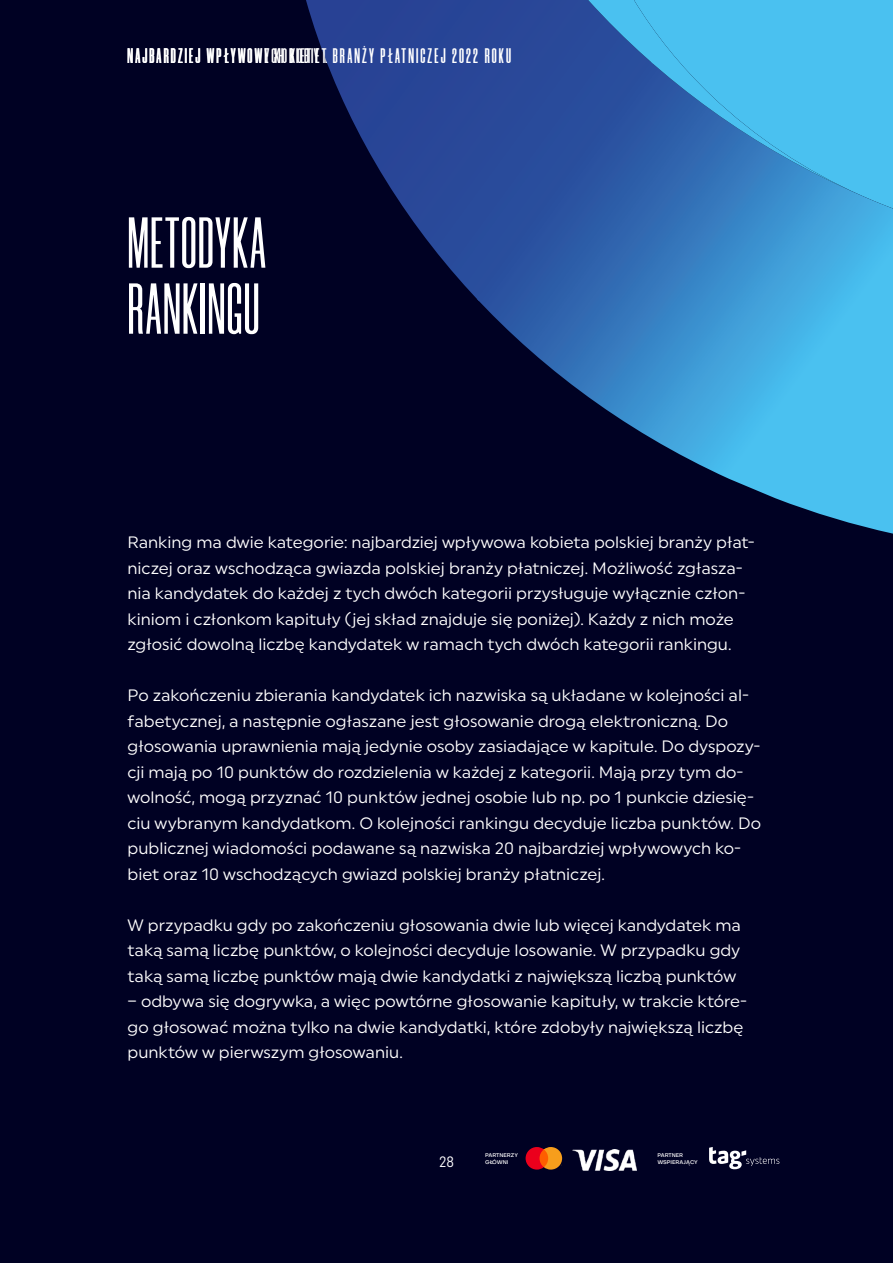
<style>
.page{position:relative;width:893px;height:1263px;background:#000123}
.page>*{position:absolute;margin:0;border:0;box-sizing:border-box;transform-origin:0 0}
.t1{font:500 72px/66px "Morganite";letter-spacing:.02em;color:#fff}
.t2{font:700 21px "Morganite";letter-spacing:.1em;color:#fff}
.t3{font:16.5px/25.5px "Uniform";color:#fff}
.t4{font:15px "Uniform Condensed";color:#fff}
.t5{font:500 5.25px/6.6px "Objective";color:#fff}
</style>
<div class="page">
<img style="left:572px;top:1150px;width:65px;height:20px">
<svg style="left:709px;top:1147px;width:70px;height:22px"></svg>
<svg style="left:526px;top:1147px;width:36px;height:22px"></svg>
<svg style="left:306px;top:0;width:587px;height:534px"></svg>
<svg style="left:885px;top:205px;width:8px;height:4px"></svg>
<svg style="left:588px;top:0;width:273px;height:195px;background:#3d95d0"></svg>
<p class="t2" style="left:128px;top:45px;width:385px">NAJBARDZIEJ WPŁYWOWYCH KOBIET BRANŻY PŁATNICZEJ 2022 ROKU</p>
<p class="t2" style="left:264px;top:45px;width:200px">E KOBIETY BRANŻY PŁATNICZEJ 202</p>
<h1 class="t1" style="left:128px;top:210px;width:140px">METODYKA<br>RANKINGU</h1>
<p class="t3" style="left:128px;top:529px;width:629px">Ranking ma dwie kategorie: najbardziej wpływowa kobieta polskiej branży płat&shy;niczej oraz wschodząca gwiazda polskiej branży płatniczej. Możliwość zgłasza&shy;nia kandydatek do każdej z tych dwóch kategorii przysługuje wyłącznie człon&shy;kiniom i członkom kapituły (jej skład znajduje się poniżej). Każdy z nich może zgłosić dowolną liczbę kandydatek w ramach tych dwóch kategorii rankingu.</p>
<p class="t3" style="left:128px;top:682px;width:635px">Po zakończeniu zbierania kandydatek ich nazwiska są układane w kolejności al&shy;fabetycznej, a następnie ogłaszane jest głosowanie drogą elektroniczną. Do głosowania uprawnienia mają jedynie osoby zasiadające w kapitule. Do dyspozy&shy;cji mają po 10 punktów do rozdzielenia w każdej z kategorii. Mają przy tym do&shy;wolność, mogą przyznać 10 punktów jednej osobie lub np. po 1 punkcie dziesię&shy;ciu wybranym kandydatkom. O kolejności rankingu decyduje liczba punktów. Do publicznej wiadomości podawane są nazwiska 20 najbardziej wpływowych ko&shy;biet oraz 10 wschodzących gwiazd polskiej branży płatniczej.</p>
<p class="t3" style="left:128px;top:912px;width:615px;text-align:justify">W przypadku gdy po zakończeniu głosowania dwie lub więcej kandydatek ma taką samą liczbę punktów, o kolejności decyduje losowanie. W przypadku gdy taką samą liczbę punktów mają dwie kandydatki z największą liczbą punktów</p>
<p class="t3" style="left:128px;top:988px;width:621px">– odbywa się dogrywka, a więc powtórne głosowanie kapituły, w trakcie które&shy;go głosować można tylko na dwie kandydatki, które zdobyły największą liczbę punktów w pierwszym głosowaniu.</p>
<p class="t4" style="left:439px;top:1153px;width:16px">28</p>
<p class="t5" style="left:485px;top:1152px;width:35px">PARTNERZY<br>GŁÓWNI</p>
<p class="t5" style="left:657px;top:1152px;width:42px">PARTNER<br>WSPIERAJĄCY</p>
</div>
